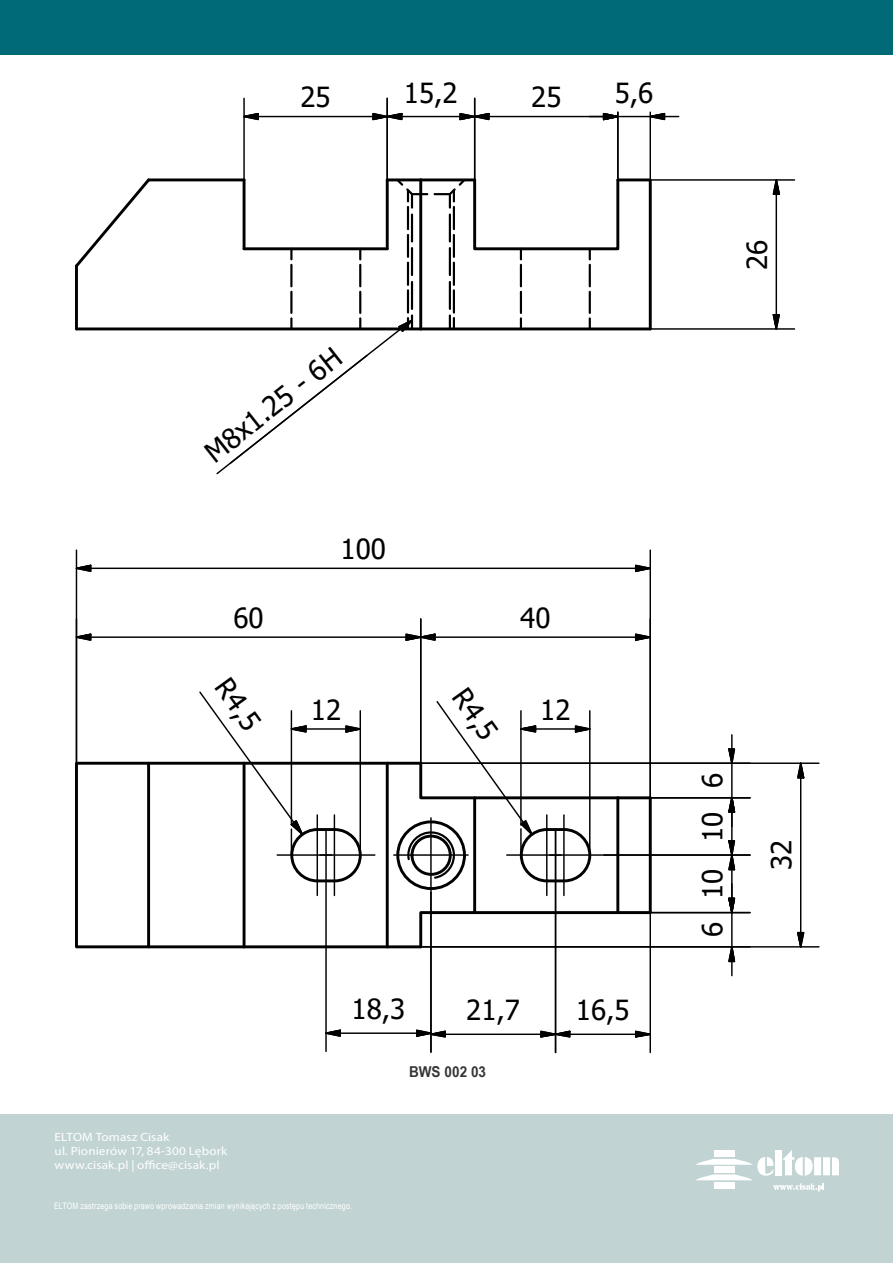
<style>
.page{position:relative;width:893px;height:1263px;background:#fff}
.page>*{position:absolute;margin:0;border:0;box-sizing:border-box;transform-origin:0 0}
.t1{font:27.75px "Tahoma";letter-spacing:.005em;color:#000}
.t2{font:700 15px "Arial Narrow";letter-spacing:.005em;color:#373636;scale:1.1 1}
.t3{font:12px/14.4px "Myriad Pro";letter-spacing:.005em;color:#fff;scale:1.1 1}
.t4{font:9px "Arial Narrow";letter-spacing:.02em;color:#fff;scale:.96 1}
</style>
<div class="page">
<div style="left:0;top:0;width:893px;height:54px;background:#006a79"></div>
<div style="left:0;top:1114px;width:893px;height:149px;background:#c1d3d3"></div>
<svg style="left:696px;top:1150px;width:143px;height:41px"></svg>
<hr style="left:317px;top:828px;width:17px;height:3px;background:#000">
<hr style="left:317px;top:879px;width:17px;height:3px;background:#000">
<svg style="left:332px;top:827px;width:30px;height:57px"></svg>
<hr style="left:244px;top:762px;width:143px;height:3px;background:#000">
<hr style="left:244px;top:945px;width:143px;height:3px;background:#000">
<hr style="left:386px;top:763px;width:3px;height:184px;background:#000">
<hr style="left:243px;top:763px;width:2px;height:184px;background:#000">
<hr style="left:618px;top:796px;width:32px;height:3px;background:#000">
<hr style="left:387px;top:762px;width:34px;height:3px;background:#000">
<hr style="left:387px;top:945px;width:34px;height:3px;background:#000">
<hr style="left:149px;top:762px;width:95px;height:3px;background:#000">
<hr style="left:149px;top:945px;width:95px;height:3px;background:#000">
<hr style="left:649px;top:798px;width:3px;height:114px;background:#000">
<hr style="left:618px;top:911px;width:32px;height:3px;background:#000">
<div style="left:75px;top:762px;width:75px;height:186px;border:3px solid #000"></div>
<hr style="left:244px;top:247px;width:143px;height:3px;background:#000">
<div style="left:473px;top:178px;width:146px;height:72px;border:3px solid #000"></div>
<hr style="left:386px;top:180px;width:3px;height:69px;background:#000">
<hr style="left:76px;top:327px;width:345px;height:3px;background:#000">
<hr style="left:387px;top:178px;width:34px;height:3px;background:#000">
<hr style="left:149px;top:178px;width:95px;height:3px;background:#000">
<hr style="left:75px;top:266px;width:3px;height:63px;background:#000">
<hr style="left:421px;top:327px;width:229px;height:3px;background:#000">
<hr style="left:421px;top:178px;width:54px;height:3px;background:#000">
<svg style="left:615px;top:178px;width:37px;height:153px"></svg>
<hr style="left:419px;top:180px;width:3px;height:149px;background:#000">
<svg style="left:75px;top:178px;width:78px;height:92px"></svg>
<svg style="left:359px;top:250px;width:2px;height:9px"></svg>
<hr style="left:359px;top:265px;width:2px;height:21px;background:#000">
<hr style="left:359px;top:292px;width:2px;height:21px;background:#000">
<svg style="left:290px;top:250px;width:2px;height:9px"></svg>
<hr style="left:290px;top:265px;width:2px;height:21px;background:#000">
<hr style="left:290px;top:292px;width:2px;height:21px;background:#000">
<svg style="left:589px;top:249px;width:2px;height:10px"></svg>
<hr style="left:589px;top:265px;width:2px;height:21px;background:#000">
<hr style="left:589px;top:292px;width:2px;height:21px;background:#000">
<svg style="left:589px;top:318px;width:2px;height:10px"></svg>
<hr style="left:449px;top:215px;width:2px;height:26px;background:#000">
<hr style="left:449px;top:248px;width:2px;height:27px;background:#000">
<hr style="left:449px;top:282px;width:2px;height:27px;background:#000">
<hr style="left:411px;top:215px;width:2px;height:26px;background:#000">
<hr style="left:411px;top:248px;width:2px;height:27px;background:#000">
<hr style="left:411px;top:282px;width:2px;height:27px;background:#000">
<svg style="left:449px;top:315px;width:6px;height:13px"></svg>
<hr style="left:453px;top:290px;width:2px;height:23px;background:#000">
<hr style="left:453px;top:263px;width:2px;height:22px;background:#000">
<hr style="left:453px;top:235px;width:2px;height:22px;background:#000">
<hr style="left:453px;top:207px;width:2px;height:22px;background:#000">
<svg style="left:435px;top:178px;width:33px;height:30px"></svg>
<svg style="left:394px;top:178px;width:35px;height:30px"></svg>
<hr style="left:407px;top:207px;width:2px;height:22px;background:#000">
<hr style="left:407px;top:235px;width:2px;height:22px;background:#000">
<hr style="left:407px;top:263px;width:2px;height:22px;background:#000">
<hr style="left:407px;top:290px;width:2px;height:23px;background:#000">
<svg style="left:520px;top:249px;width:2px;height:10px"></svg>
<hr style="left:520px;top:265px;width:2px;height:21px;background:#000">
<hr style="left:520px;top:292px;width:2px;height:21px;background:#000">
<svg style="left:520px;top:318px;width:2px;height:9px"></svg>
<hr style="left:317px;top:815px;width:1px;height:80px;background:#000">
<hr style="left:320px;top:854px;width:55px;height:2px;background:#000">
<hr style="left:334px;top:815px;width:1px;height:80px;background:#000">
<hr style="left:394px;top:854px;width:74px;height:2px;background:#000">
<svg style="left:772px;top:181px;width:8px;height:27px"></svg>
<svg style="left:772px;top:313px;width:8px;height:15px"></svg>
<hr style="left:776px;top:194px;width:1px;height:121px;background:#000">
<hr style="left:650px;top:328px;width:144px;height:2px;background:#000">
<hr style="left:650px;top:179px;width:144px;height:2px;background:#000">
<svg style="left:643px;top:112px;width:36px;height:9px"></svg>
<hr style="left:618px;top:116px;width:32px;height:1px;background:#000">
<hr style="left:649px;top:112px;width:2px;height:68px;background:#000">
<svg style="left:589px;top:112px;width:36px;height:9px"></svg>
<hr style="left:489px;top:116px;width:115px;height:1px;background:#000">
<hr style="left:474px;top:98px;width:1px;height:151px;background:#000">
<hr style="left:617px;top:112px;width:2px;height:137px;background:#000">
<svg style="left:458px;top:112px;width:33px;height:9px"></svg>
<hr style="left:402px;top:116px;width:58px;height:1px;background:#000">
<hr style="left:474px;top:98px;width:1px;height:82px;background:#000">
<svg style="left:371px;top:112px;width:32px;height:9px"></svg>
<svg style="left:245px;top:112px;width:15px;height:9px"></svg>
<hr style="left:258px;top:116px;width:115px;height:1px;background:#000">
<hr style="left:243px;top:98px;width:2px;height:151px;background:#000">
<hr style="left:386px;top:98px;width:2px;height:151px;background:#000">
<svg style="left:728px;top:735px;width:8px;height:27px"></svg>
<hr style="left:731px;top:763px;width:2px;height:35px;background:#000">
<svg style="left:727px;top:947px;width:9px;height:30px"></svg>
<hr style="left:731px;top:912px;width:2px;height:35px;background:#000">
<svg style="left:797px;top:764px;width:8px;height:28px"></svg>
<svg style="left:796px;top:931px;width:9px;height:17px"></svg>
<hr style="left:800px;top:778px;width:1px;height:155px;background:#000">
<hr style="left:387px;top:946px;width:432px;height:1px;background:#000">
<hr style="left:387px;top:762px;width:432px;height:2px;background:#000">
<svg style="left:727px;top:790px;width:9px;height:23px"></svg>
<hr style="left:731px;top:812px;width:2px;height:29px;background:#000">
<hr style="left:618px;top:797px;width:132px;height:1px;background:#000">
<svg style="left:727px;top:839px;width:9px;height:81px"></svg>
<hr style="left:731px;top:870px;width:2px;height:28px;background:#000">
<hr style="left:618px;top:912px;width:132px;height:1px;background:#000">
<hr style="left:604px;top:854px;width:146px;height:2px;background:#000">
<svg style="left:345px;top:724px;width:15px;height:10px"></svg>
<hr style="left:306px;top:728px;width:40px;height:2px;background:#000">
<hr style="left:360px;top:711px;width:1px;height:144px;background:#000">
<svg style="left:198px;top:691px;width:122px;height:193px"></svg>
<svg style="left:634px;top:633px;width:15px;height:8px"></svg>
<hr style="left:435px;top:636px;width:201px;height:2px;background:#000">
<svg style="left:405px;top:632px;width:32px;height:10px"></svg>
<svg style="left:75px;top:632px;width:17px;height:10px"></svg>
<hr style="left:91px;top:636px;width:315px;height:2px;background:#000">
<hr style="left:420px;top:619px;width:1px;height:144px;background:#000">
<svg style="left:75px;top:564px;width:17px;height:9px"></svg>
<svg style="left:634px;top:564px;width:15px;height:8px"></svg>
<hr style="left:91px;top:568px;width:545px;height:1px;background:#000">
<hr style="left:649px;top:550px;width:2px;height:248px;background:#000">
<hr style="left:76px;top:550px;width:1px;height:213px;background:#000">
<svg style="left:215px;top:315px;width:203px;height:160px"></svg>
<svg style="left:634px;top:1030px;width:15px;height:8px"></svg>
<hr style="left:570px;top:1033px;width:66px;height:2px;background:#000">
<hr style="left:649px;top:912px;width:2px;height:140px;background:#000">
<svg style="left:540px;top:1029px;width:31px;height:9px"></svg>
<hr style="left:445px;top:1033px;width:96px;height:2px;background:#000">
<hr style="left:430px;top:892px;width:2px;height:160px;background:#000">
<svg style="left:406px;top:700px;width:215px;height:250px"></svg>
<hr style="left:555px;top:856px;width:1px;height:196px;background:#000">
<svg style="left:416px;top:1029px;width:31px;height:9px"></svg>
<svg style="left:327px;top:1029px;width:14px;height:8px"></svg>
<hr style="left:340px;top:1032px;width:77px;height:2px;background:#000">
<hr style="left:430px;top:892px;width:2px;height:159px;background:#000">
<hr style="left:325px;top:829px;width:2px;height:26px;background:#000">
<hr style="left:325px;top:856px;width:2px;height:195px;background:#000">
<h1 class="t1" style="left:301px;top:79px;width:32px">25</h1>
<h1 class="t1" style="left:404px;top:74px;width:55px">15,2</h1>
<h1 class="t1" style="left:531px;top:79px;width:32px">25</h1>
<h1 class="t1" style="left:615px;top:74px;width:40px">5,6</h1>
<h1 class="t1" style="left:197px;top:441px;width:166px;rotate:-38deg">M8x1.25 - 6H</h1>
<h1 class="t1" style="left:341px;top:530px;width:47px">100</h1>
<h1 class="t1" style="left:233px;top:599px;width:32px">60</h1>
<h1 class="t1" style="left:520px;top:599px;width:32px">40</h1>
<h1 class="t1" style="left:237px;top:671px;width:57px;rotate:54deg">R4,5</h1>
<h1 class="t1" style="left:474px;top:680px;width:57px;rotate:54deg">R4,5</h1>
<h1 class="t1" style="left:311px;top:691px;width:32px">12</h1>
<h1 class="t1" style="left:540px;top:691px;width:32px">12</h1>
<h3 class="t3" style="left:55px;top:1129px;width:159px">ELTOM Tomasz Cisak<br>ul. Pionierów 17, 84-300 Lębork www.cisak.pl | office@cisak.pl</h3>
<h1 class="t1" style="left:352px;top:991px;width:55px">18,3</h1>
<h1 class="t1" style="left:466px;top:992px;width:55px">21,7</h1>
<h1 class="t1" style="left:576px;top:992px;width:55px">16,5</h1>
<h2 class="t2" style="left:409px;top:1060px;width:72px">BWS 002 03</h2>
<p class="t4" style="left:54px;top:1199px;width:312px">ELTOM zastrzega sobie prawo wpr wadzania zmian wynikających z postępu technicznego.</p>
<p class="t4" style="left:55px;top:1199px;width:305px">ZPAEiI ELTOM reserves the right to make changes resulting from technological progress.</p>
<h1 class="t1" style="left:738px;top:270px;width:32px;rotate:-90deg">26</h1>
<h1 class="t1" style="left:694px;top:788px;width:17px;rotate:-90deg">6</h1>
<h1 class="t1" style="left:694px;top:841px;width:32px;rotate:-90deg">10</h1>
<h1 class="t1" style="left:694px;top:899px;width:32px;rotate:-90deg">10</h1>
<h1 class="t1" style="left:694px;top:937px;width:17px;rotate:-90deg">6</h1>
<h1 class="t1" style="left:763px;top:870px;width:32px;rotate:-90deg">32</h1>
</div>
